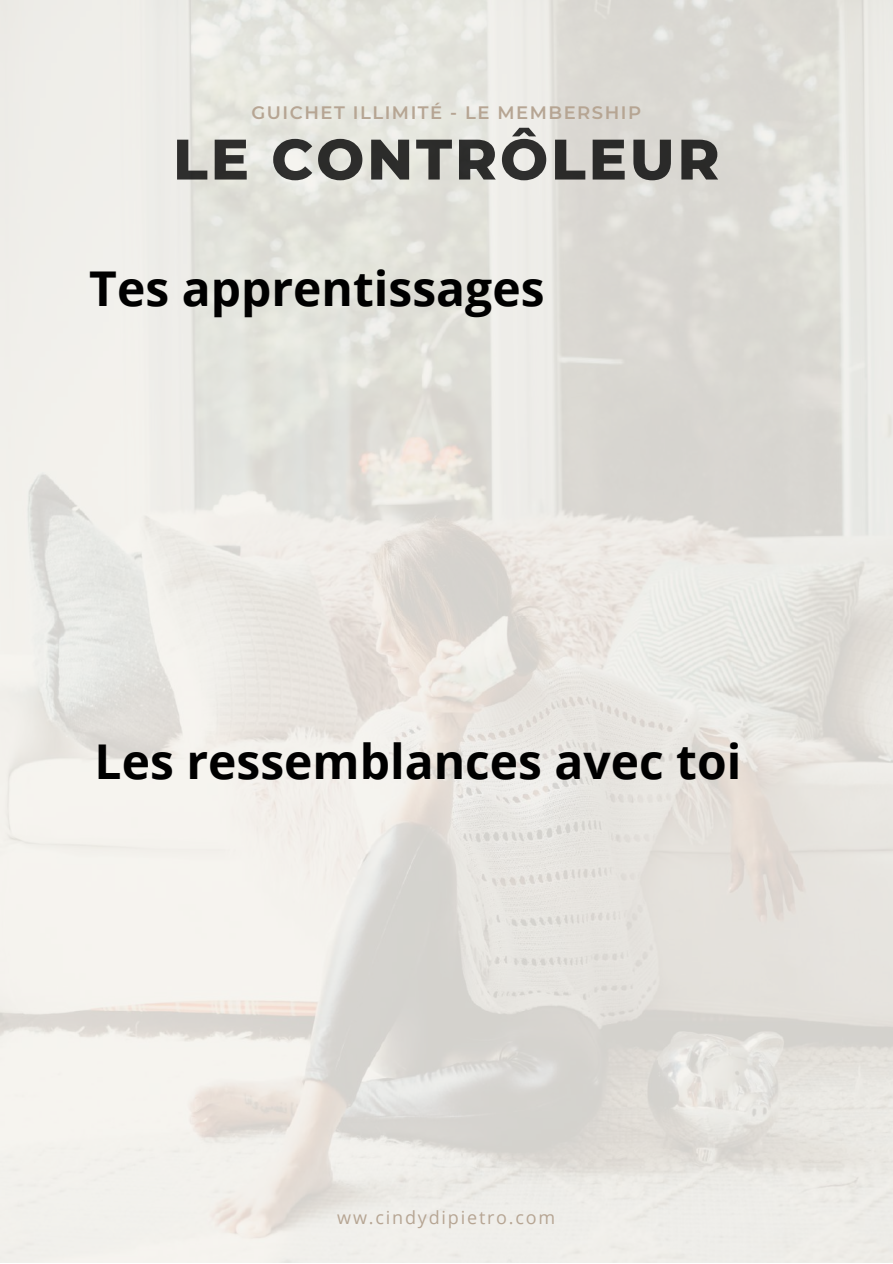
<style>
.page{position:relative;width:893px;height:1264px;background:#fff}
.page>*{position:absolute;margin:0;border:0;box-sizing:border-box;transform-origin:0 0}
.t1{font:800 57px "Montserrat";letter-spacing:.05em;color:#010101}
.t2{font:700 48px "Open Sans";color:#000}
.t3{font:600 18px "Montserrat";letter-spacing:.085em;color:#b6a593}
.t4{font:18px "Open Sans";letter-spacing:.1em;color:#b6a593}
</style>
<div class="page">
<p class="t3" style="left:251px;top:102px;width:391px">GUICHET ILLIMITÉ - LE MEMBERSHIP</p>
<p class="t1" style="left:173px;top:124px;width:548px">LE CONTRÔLEUR</p>
<p class="t2" style="left:89px;top:254px;width:456px">Tes apprentissages</p>
<p class="t2" style="left:95px;top:728px;width:648px">Les ressemblances avec toi</p>
<p class="t4" style="left:337px;top:1204px;width:219px">ww.cindydipietro.com</p>
</div>
